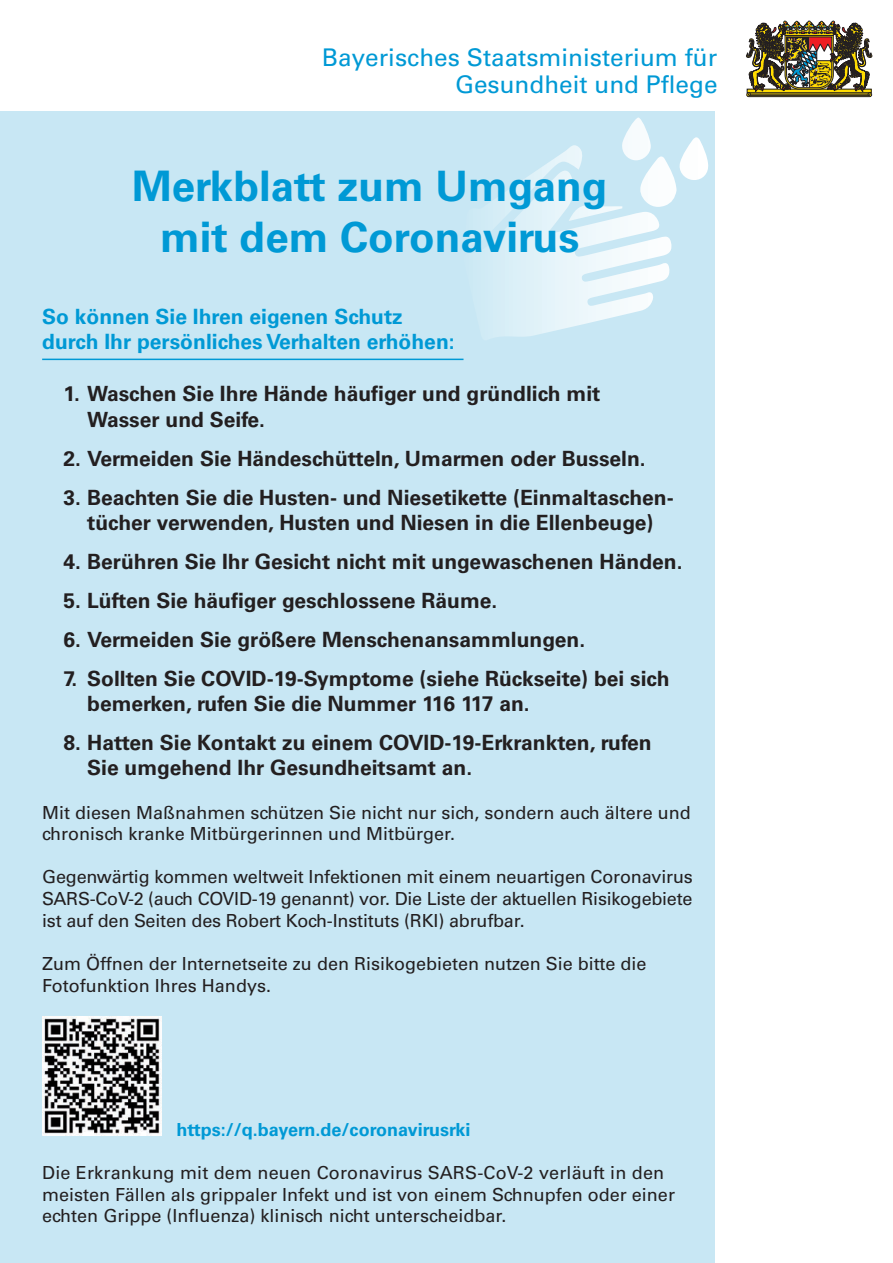
<style>
.page{position:relative;width:893px;height:1263px;background:#fff}
.page>*{position:absolute;margin:0;border:0;box-sizing:border-box;transform-origin:0 0}
.t1{font:700 42px/50.4px "Univers";color:#0099d5;text-align:center}
.t2{font:24.3px/26.7px "Univers";color:#0099d5;text-align:right}
.t3{font:700 21px/25.2px "Univers";color:#231f20}
.t4{font:700 21px/25.2px "Univers";color:#0099d5}
.t5{font:18px/21.6px "Univers";color:#231f20}
.t6{font:700 18px "Univers";color:#0099d5}
</style>
<div class="page">
<div style="left:0;top:111px;width:714px;height:1151px;background:#c8e7f4"></div>
<svg style="left:746px;top:20px;width:126px;height:77px"></svg>
<svg style="left:490px;top:117px;width:218px;height:221px"></svg>
<hr style="left:42px;top:358px;width:421px;height:2px;background:#0099d5">
<img style="left:42px;top:1016px;width:119px;height:119px">
<h2 class="t2" style="left:322px;top:44px;width:397px">Bayerisches Staatsministerium für<br>Gesundheit und Pflege</h2>
<h1 class="t1" style="left:132px;top:162px;width:476px">Merkblatt zum Umgang mit dem Coronavirus</h1>
<p class="t4" style="left:42px;top:304px;width:414px">So können Sie Ihren eigenen Schutz durch Ihr persönliches Verhalten erhöhen:</p>
<p class="t3" style="left:87px;top:381px;width:514px;text-indent:-24px">1. Waschen Sie Ihre Hände häufiger und gründlich mit<br>Wasser und Seife.</p>
<p class="t3" style="left:63px;top:445px;width:583px">2. Vermeiden Sie Händeschütteln, Umarmen oder Busseln.</p>
<p class="t3" style="left:63px;top:484px;width:611px;text-align:center">3. Beachten Sie die Husten- und Niesetikette (Einmaltaschen&shy;tücher verwenden, Husten und Niesen in die Ellenbeuge)</p>
<p class="t3" style="left:63px;top:549px;width:620px">4. Berühren Sie Ihr Gesicht nicht mit ungewaschenen Händen.</p>
<p class="t3" style="left:63px;top:588px;width:435px">5. Lüften Sie häufiger geschlossene Räume.</p>
<p class="t3" style="left:63px;top:627px;width:523px">6. Vermeiden Sie größere Menschenansammlungen.</p>
<p class="t3" style="left:87px;top:666px;width:583px;text-indent:-24px">7. Sollten Sie COVID-19-Symptome (siehe Rückseite) bei sich bemerken, rufen Sie die Nummer 116 117 an.</p>
<p class="t3" style="left:87px;top:730px;width:565px;text-indent:-24px">8. Hatten Sie Kontakt zu einem COVID-19-Erkrankten, rufen<br>Sie umgehend Ihr Gesundheitsamt an.</p>
<p class="t5" style="left:42px;top:801px;width:650px">Mit diesen Maßnahmen schützen Sie nicht nur sich, sondern auch ältere und chronisch kranke Mitbürgerinnen und Mitbürger.</p>
<p class="t5" style="left:42px;top:866px;width:652px;text-align:justify">Gegenwärtig kommen weltweit Infektionen mit einem neuartigen Coronavirus SARS-CoV-2 (auch COVID-19 genannt) vor. Die Liste der aktuellen Risikogebiete ist auf den Seiten des Robert Koch-Instituts (RKI) abrufbar.</p>
<p class="t5" style="left:42px;top:952px;width:605px">Zum Öffnen der Internetseite zu den Risikogebieten nutzen Sie bitte die<br>Fotofunktion Ihres Handys.</p>
<p class="t6" style="left:176px;top:1118px;width:295px">https://q.bayern.de/coronavirusrki</p>
<p class="t5" style="left:42px;top:1161px;width:634px">Die Erkrankung mit dem neuen Coronavirus SARS-CoV-2 verläuft in den meisten Fällen als grippaler Infekt und ist von einem Schnupfen oder einer echten Grippe (Influenza) klinisch nicht unterscheidbar.</p>
</div>
